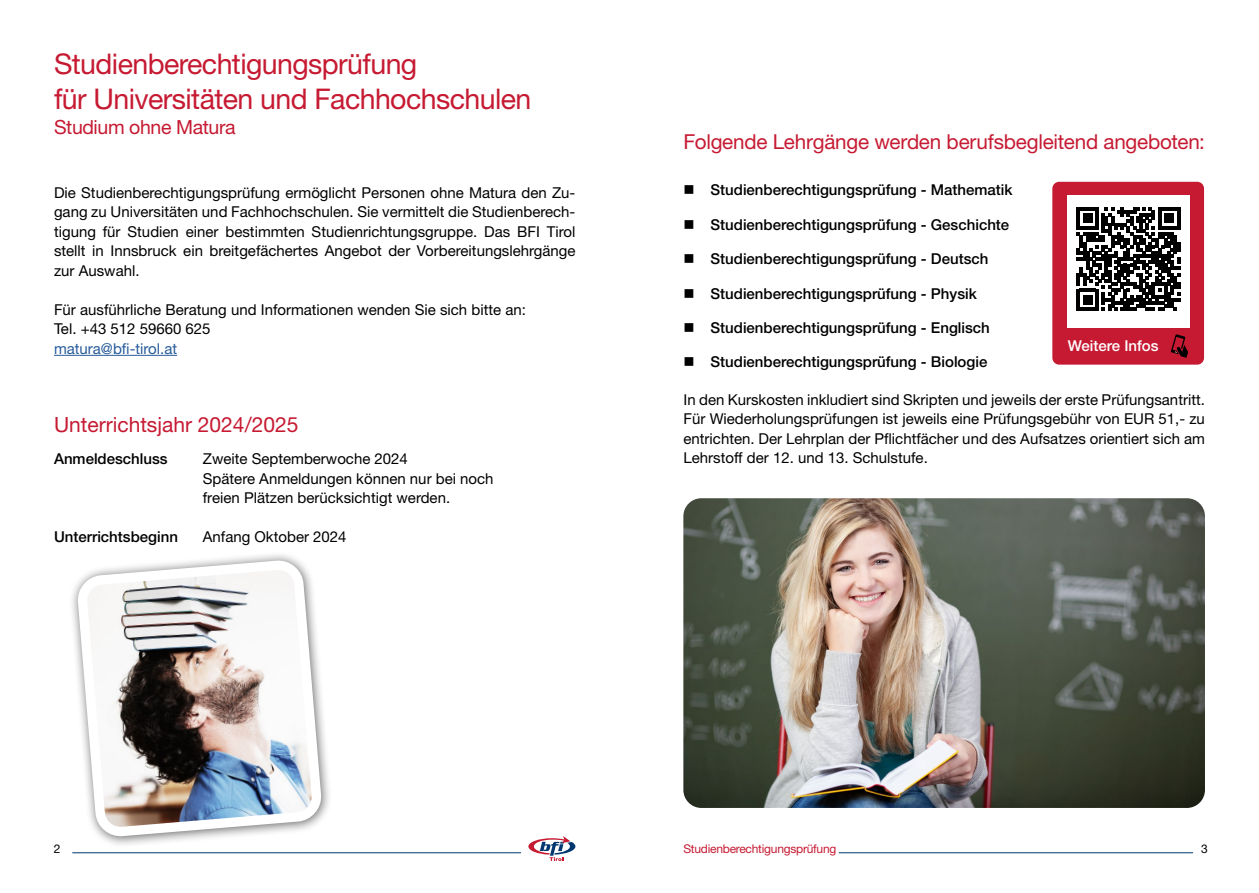
<style>
.page{position:relative;width:1259px;height:893px;background:#fff}
.page>*{position:absolute;margin:0;border:0;box-sizing:border-box;transform-origin:0 0}
.t1{font:28.5px/34.2px "Helvetica Neue LT Std";letter-spacing:-.02em;color:#c61a32}
.t2{font:21px "Helvetica Neue LT Std";color:#c61a32}
.t3{font:20.7px "Helvetica Neue LT Std";letter-spacing:-.01em;color:#c61a32}
.t4{font:19.5px "Helvetica Neue LT Std";letter-spacing:-.02em;color:#c61a32}
.Fließtext{font:15px/19.5px "Helvetica Neue LT Std";color:#000;text-align:justify}
.Aufstellung_1{font:500 15px "Helvetica Neue LT Std";color:#000}
.Aufstellung_1-2{font:15px/19.5px "Helvetica Neue LT Std";color:#000}
.Kasten_p{font:500 15px "Helvetica Neue LT Std";color:#fff}
.t5{font:12px "Helvetica Neue LT Std";letter-spacing:-.02em;color:#c61a32}
.t6{font:12px "Helvetica Neue LT Std";color:#000}
.s1{color:#275b9b}
</style>
<div class="page">
<svg style="left:528px;top:836px;width:47px;height:25px"></svg>
<hr style="left:72px;top:852px;width:449px;height:1px;background:#003770">
<hr style="left:838px;top:852px;width:355px;height:1px;background:#003770">
<hr style="left:54px;top:355px;width:123px;height:1px;background:#275b9b">
<div style="left:69px;top:551px;width:264px;height:297px;background:#000;opacity:.6"></div>
<img style="left:82px;top:563px;width:237px;height:271px">
<div style="left:1052px;top:182px;width:152px;height:183px;background:#c61a32;border-radius:7px"></div>
<div style="left:1067px;top:195px;width:122px;height:133px;background:#fff"></div>
<svg style="left:1076px;top:207px;width:104px;height:104px"></svg>
<svg style="left:1171px;top:334px;width:17px;height:24px"></svg>
<img style="left:683px;top:498px;width:522px;height:310px">
<h1 class="t1" style="left:54px;top:47px;width:479px">Studienberechtigungsprüfung<br>für Universitäten und Fachhochschulen</h1>
<h3 class="t4" style="left:54px;top:116px;width:183px">Studium ohne Matura</h3>
<p class="Fließtext" style="left:54px;top:183px;width:523px">Die Studienberechtigungsprüfung ermöglicht Personen ohne Matura den Zu&shy;gang zu Universitäten und Fachhochschulen. Sie vermittelt die Studienberech&shy;tigung für Studien einer bestimmten Studienrichtungsgruppe. Das BFI Tirol stellt in Innsbruck ein breitgefächertes Angebot der Vorbereitungslehrgänge zur Auswahl.</p>
<p class="Fließtext" style="left:54px;top:300px;width:473px;text-align:left">Für ausführliche Beratung und Informationen wenden Sie sich bitte an:<br>Tel. +43 512 59660 625<br><span class="s1">matura@bfi-tirol.at</span></p>
<p class="t2" style="left:54px;top:412px;width:246px">Unterrichtsjahr 2024/2025</p>
<p class="Aufstellung_1" style="left:54px;top:450px;width:115px">Anmeldeschluss</p>
<p class="Aufstellung_1-2" style="left:203px;top:449px;width:292px">Zweite Septemberwoche 2024<br>Spätere Anmeldungen können nur bei noch freien Plätzen berücksichtigt werden.</p>
<p class="Aufstellung_1" style="left:54px;top:528px;width:125px">Unterrichtsbeginn</p>
<p class="Aufstellung_1-2" style="left:203px;top:527px;width:145px">Anfang Oktober 2024</p>
<p class="t3" style="left:683px;top:130px;width:523px">Folgende Lehrgänge werden berufsbegleitend angeboten:</p>
<p class="Aufstellung_1" style="left:710px;top:181px;width:304px">Studienberechtigungsprüfung - Mathematik</p>
<p class="Aufstellung_1" style="left:710px;top:216px;width:300px">Studienberechtigungsprüfung - Geschichte</p>
<p class="Aufstellung_1" style="left:710px;top:250px;width:279px">Studienberechtigungsprüfung - Deutsch</p>
<p class="Aufstellung_1" style="left:710px;top:284px;width:268px">Studienberechtigungsprüfung - Physik</p>
<p class="Aufstellung_1" style="left:710px;top:319px;width:281px">Studienberechtigungsprüfung - Englisch</p>
<p class="Aufstellung_1" style="left:710px;top:353px;width:278px">Studienberechtigungsprüfung - Biologie</p>
<p class="Fließtext" style="left:683px;top:389px;width:523px">In den Kurskosten inkludiert sind Skripten und jeweils der erste Prüfungsantritt.<br>Für Wiederholungsprüfungen ist jeweils eine Prüfungsgebühr von EUR 51,- zu entrichten. Der Lehrplan der Pflichtfächer und des Aufsatzes orientiert sich am Lehrstoff der 12. und 13. Schulstufe.</p>
<p class="Kasten_p" style="left:1067px;top:336px;width:92px">Weitere Infos</p>
<p class="t6" style="left:54px;top:842px;width:8px">2</p>
<p class="t5" style="left:683px;top:842px;width:154px">Studienberechtigungsprüfung</p>
<p class="t6" style="left:1201px;top:842px;width:8px">3</p>
</div>
